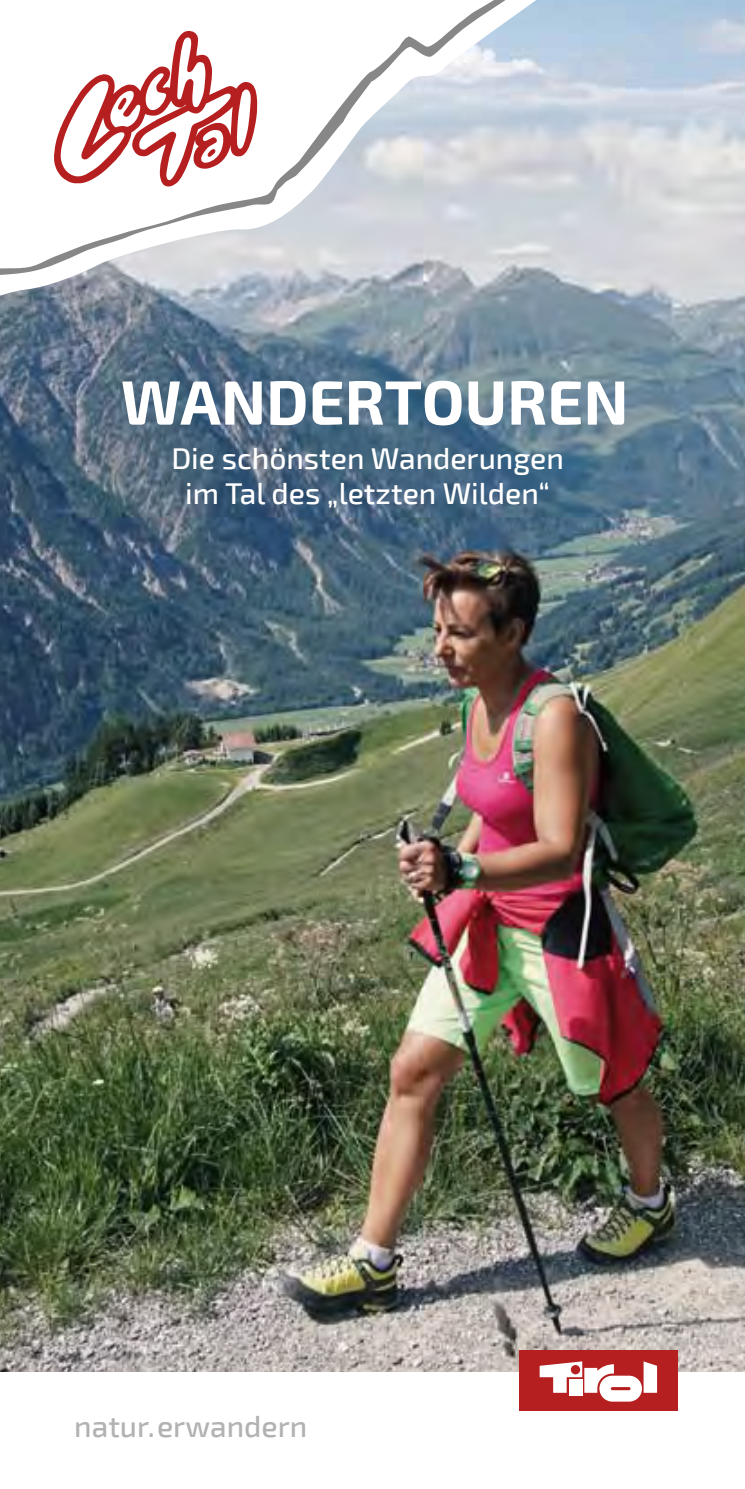
<style>
.page{position:relative;width:745px;height:1489px;background:#fff}
.page>*{position:absolute;margin:0;border:0;box-sizing:border-box;transform-origin:0 0}
.t1{font:700 62.5px "Exo 2";color:#fff}
.t2{font:500 30px/35px "Exo 2";color:#fff;text-align:center}
.t3{font:500 30px "Exo 2";color:#b3b2b2}
</style>
<div class="page">
<img style="left:1px;top:330px;width:743px;height:1042px">
<svg style="left:257px;top:0;width:487px;height:330px;background:#c0c8d0"></svg>
<svg style="left:54px;top:31px;width:203px;height:123px"></svg>
<svg style="left:0;top:154px;width:307px;height:259px"></svg>
<svg style="left:273px;top:0;width:407px;height:189px"></svg>
<div style="left:519px;top:1350px;width:157px;height:60px;background:#b51f1f"></div>
<svg style="left:539px;top:1361px;width:117px;height:40px"></svg>
<h1 class="t1" style="left:121px;top:365px;width:509px">WANDERTOUREN</h1>
<p class="t2" style="left:171px;top:442px;width:394px">Die schönsten Wanderungen im Tal des „letzten Wilden“</p>
<p class="t3" style="left:74px;top:1408px;width:234px">natur.erwandern</p>
</div>
